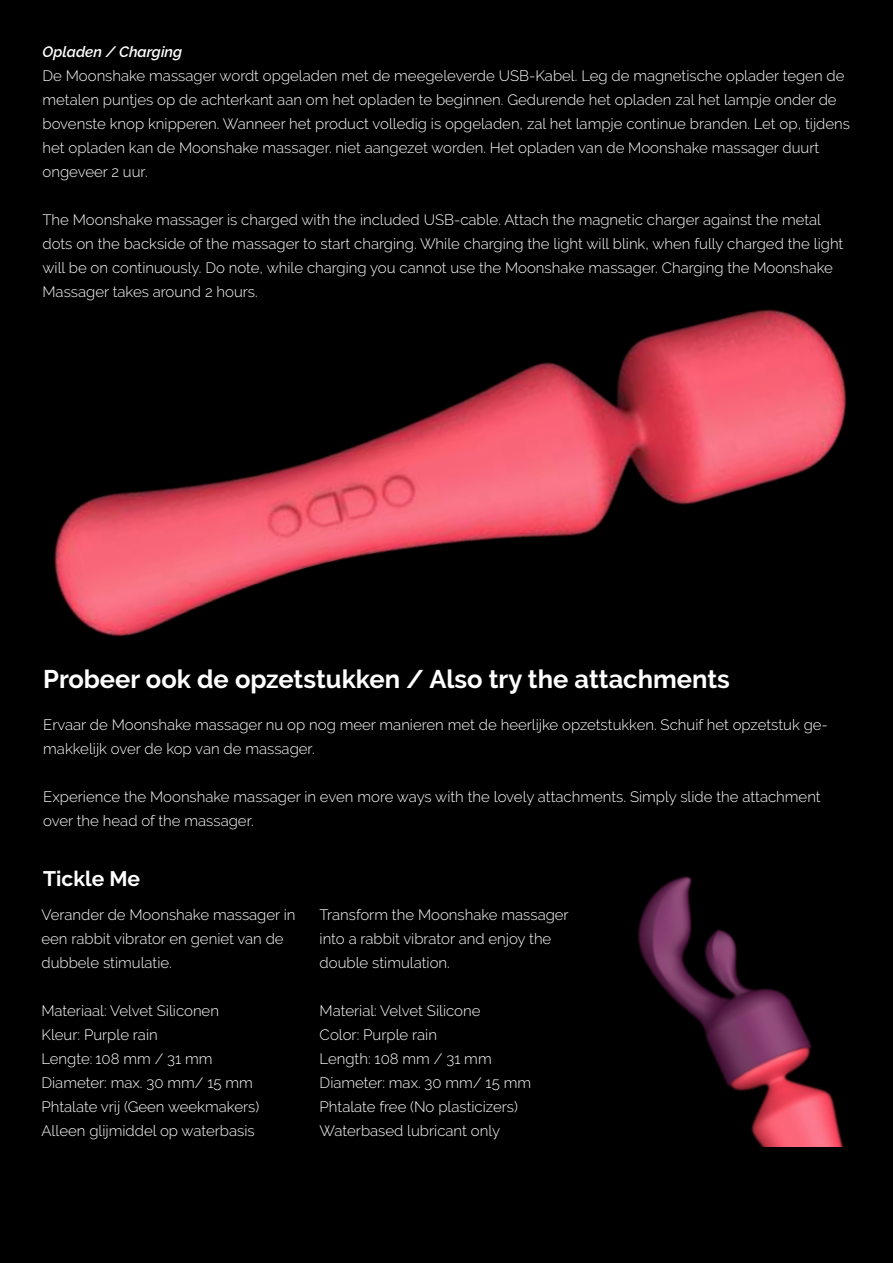
<style>
.page{position:relative;width:893px;height:1263px;background:#000}
.page>*{position:absolute;margin:0;border:0;box-sizing:border-box;transform-origin:0 0}
.t1{font:700 25.5px "Raleway";color:#fff}
.t2{font:700 21px "Raleway";color:#fff}
.t3{font:300 15px/24px "Raleway";color:#fff}
.t4{font:italic 600 15px "Raleway";color:#fff}
</style>
<div class="page">
<img style="left:36px;top:304px;width:821px;height:368px">
<img style="left:582px;top:866px;width:269px;height:280px">
<p class="t4" style="left:43px;top:46px;width:141px">Opladen / Charging</p>
<p class="t3" style="left:43px;top:65px;width:809px">De Moonshake massager wordt opgeladen met de meegeleverde USB-Kabel. Leg de magnetische oplader tegen de metalen puntjes op de achterkant aan om het opladen te beginnen. Gedurende het opladen zal het lampje onder de bovenste knop knipperen. Wanneer het product volledig is opgeladen, zal het lampje continue branden. Let op, tijdens het opladen kan de Moonshake massager. niet aangezet worden. Het opladen van de Moonshake massager duurt ongeveer 2 uur.</p>
<p class="t3" style="left:43px;top:209px;width:802px">The Moonshake massager is charged with the included USB-cable. Attach the magnetic charger against the metal dots on the backside of the massager to start charging. While charging the light will blink, when fully charged the light will be on continuously. Do note, while charging you cannot use the Moonshake massager. Charging the Moonshake Massager takes around 2 hours.</p>
<h1 class="t1" style="left:43px;top:669px;width:688px">Probeer ook de opzetstukken / Also try the attachments</h1>
<p class="t3" style="left:43px;top:714px;width:786px">Ervaar de Moonshake massager nu op nog meer manieren met de heerlijke opzetstukken. Schuif het opzetstuk ge&shy;makkelijk over de kop van de massager.</p>
<p class="t3" style="left:43px;top:786px;width:779px">Experience the Moonshake massager in even more ways with the lovely attachments. Simply slide the attachment over the head of the massager.</p>
<h2 class="t2" style="left:43px;top:870px;width:98px">Tickle Me</h2>
<p class="t3" style="left:41px;top:904px;width:256px">Verander de Moonshake massager in een rabbit vibrator en geniet van de dubbele stimulatie.</p>
<p class="t3" style="left:41px;top:1000px;width:219px">Materiaal: Velvet Siliconen<br>Kleur: Purple rain<br>Lengte: 108 mm / 31 mm<br>Diameter: max. 30 mm/ 15 mm<br>Phtalate vrij (Geen weekmakers)<br>Alleen glijmiddel op waterbasis</p>
<p class="t3" style="left:320px;top:904px;width:251px">Transform the Moonshake massager into a rabbit vibrator and enjoy the double stimulation.</p>
<p class="t3" style="left:320px;top:1000px;width:213px">Material: Velvet Silicone<br>Color: Purple rain<br>Length: 108 mm / 31 mm<br>Diameter: max. 30 mm/ 15 mm<br>Phtalate free (No plasticizers)<br>Waterbased lubricant only</p>
</div>
